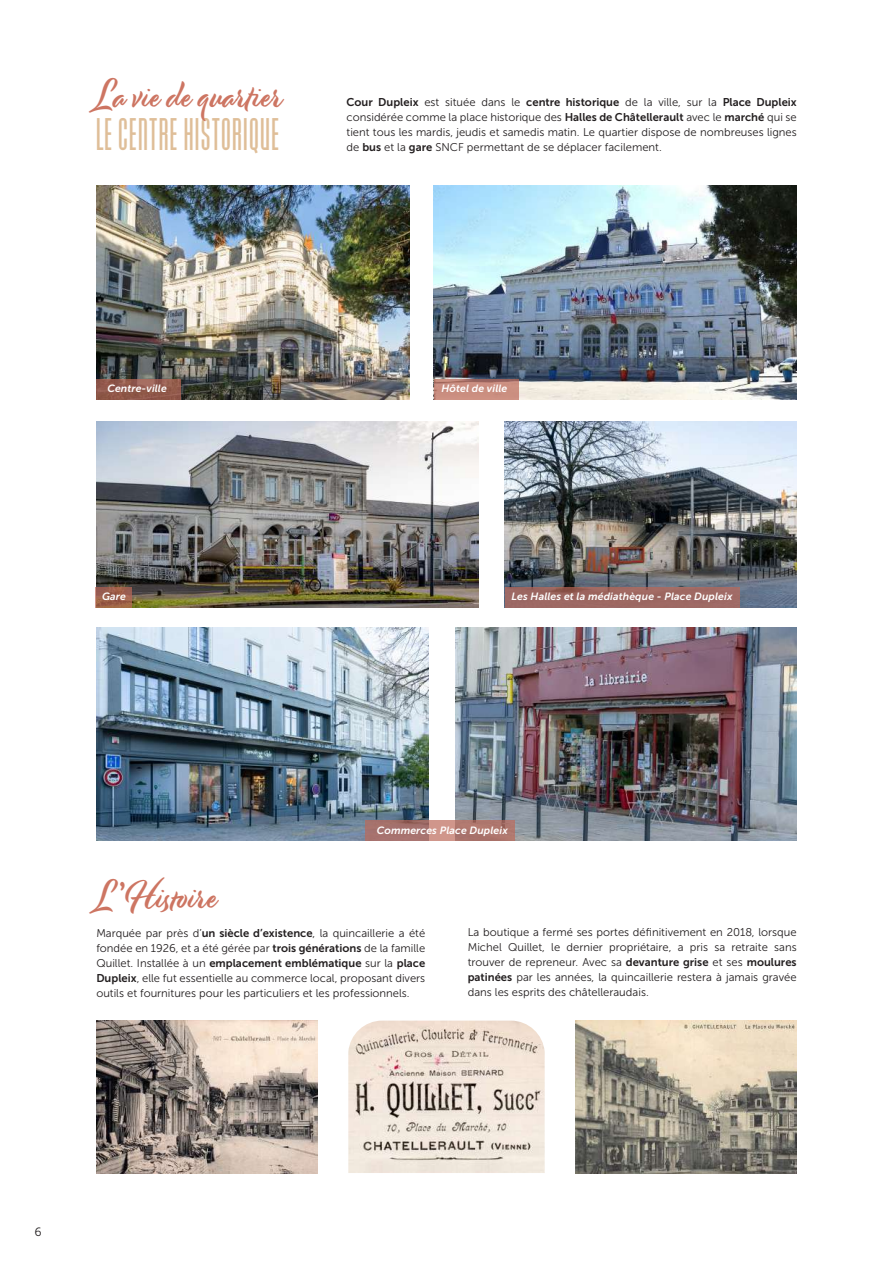
<style>
.page{position:relative;width:893px;height:1263px;background:#fff}
.page>*{position:absolute;margin:0;border:0;box-sizing:border-box;transform-origin:0 0}
.t1{font:48px "Baucher Got URW";color:#dfbe98}
.t2{font:36px "Modish";color:#cd7562}
.t3{font:12px "Museo 300";color:#231f20}
.t4{font:11.25px/15px "Museo Sans 300";color:#231f20;text-align:justify}
.t5{font:11.25px "Museo Sans 700";color:#231f20}
.t6{font:italic 10.5px "Museo Sans 700";letter-spacing:.01em;color:#fff}
.s1{font-family:"Museo Sans 300"}
.s2{font-family:"Museo Sans 700"}
</style>
<div class="page">
<img style="left:96px;top:185px;width:314px;height:214px">
<img style="left:434px;top:185px;width:363px;height:214px">
<img style="left:505px;top:421px;width:292px;height:186px">
<img style="left:96px;top:421px;width:382px;height:186px">
<div style="left:505px;top:587px;width:235px;height:20px;background:#9d6862"></div>
<svg style="left:96px;top:379px;width:85px;height:20px;background:#925a4d"></svg>
<svg style="left:434px;top:379px;width:84px;height:20px;background:#c4897c"></svg>
<svg style="left:95px;top:587px;width:37px;height:20px"></svg>
<img style="left:96px;top:1020px;width:222px;height:153px">
<img style="left:576px;top:1020px;width:221px;height:153px">
<img style="left:96px;top:627px;width:333px;height:214px">
<img style="left:456px;top:627px;width:341px;height:214px">
<svg style="left:366px;top:821px;width:149px;height:20px;background:#af7972"></svg>
<img style="left:348px;top:1020px;width:197px;height:153px">
<h2 class="t2" style="left:96px;top:73px;width:188px">La vie de quartier</h2>
<h1 class="t1" style="left:95px;top:110px;width:186px">LE CENTRE HISTORIQUE</h1>
<p class="t5" style="left:347px;top:96px;width:452px">Cour Dupleix <span class="s1">est située dans le</span> centre historique <span class="s1">de la ville, sur la</span> Place Dupleix</p>
<p class="t4" style="left:347px;top:110px;width:452px">considérée comme la place historique des <span class="s2">Halles de Châtellerault</span> avec le <span class="s2">marché</span> qui se tient tous les mardis, jeudis et samedis matin. Le quartier dispose de nombreuses lignes de <span class="s2">bus</span> et la <span class="s2">gare</span> SNCF permettant de se déplacer facilement.</p>
<p class="t6" style="left:107px;top:382px;width:61px">Centre-ville</p>
<p class="t6" style="left:441px;top:382px;width:67px">Hôtel de ville</p>
<p class="t6" style="left:102px;top:590px;width:25px">Gare</p>
<p class="t6" style="left:511px;top:591px;width:223px">Les Halles et la médiathèque - Place Dupleix</p>
<p class="t6" style="left:377px;top:824px;width:133px">Commerces Place Dupleix</p>
<h2 class="t2" style="left:96px;top:873px;width:123px">L ’Histoire</h2>
<p class="t4" style="left:96px;top:925px;width:330px">Marquée par près d’<span class="s2">un siècle d’existence</span>, la quincaillerie a été fondée en 1926, et a été gérée par <span class="s2">trois générations</span> de la famille</p>
<p class="t5" style="left:96px;top:956px;width:330px"><span class="s1">Quillet. Installée à un</span> emplacement emblématique <span class="s1">sur la</span> place</p>
<p class="t4" style="left:96px;top:970px;width:330px"><span class="s2">Dupleix</span>, elle fut essentielle au commerce local, proposant divers outils et fournitures pour les particuliers et les professionnels.</p>
<p class="t4" style="left:468px;top:924px;width:330px">La boutique a fermé ses portes définitivement en 2018, lorsque Michel Quillet, le dernier propriétaire, a pris sa retraite sans trouver de repreneur. Avec sa <span class="s2">devanture grise</span> et ses <span class="s2">moulures patinées</span> par les années, la quincaillerie restera à jamais gravée dans les esprits des châtelleraudais.</p>
<p class="t3" style="left:35px;top:1225px;width:8px">6</p>
</div>
